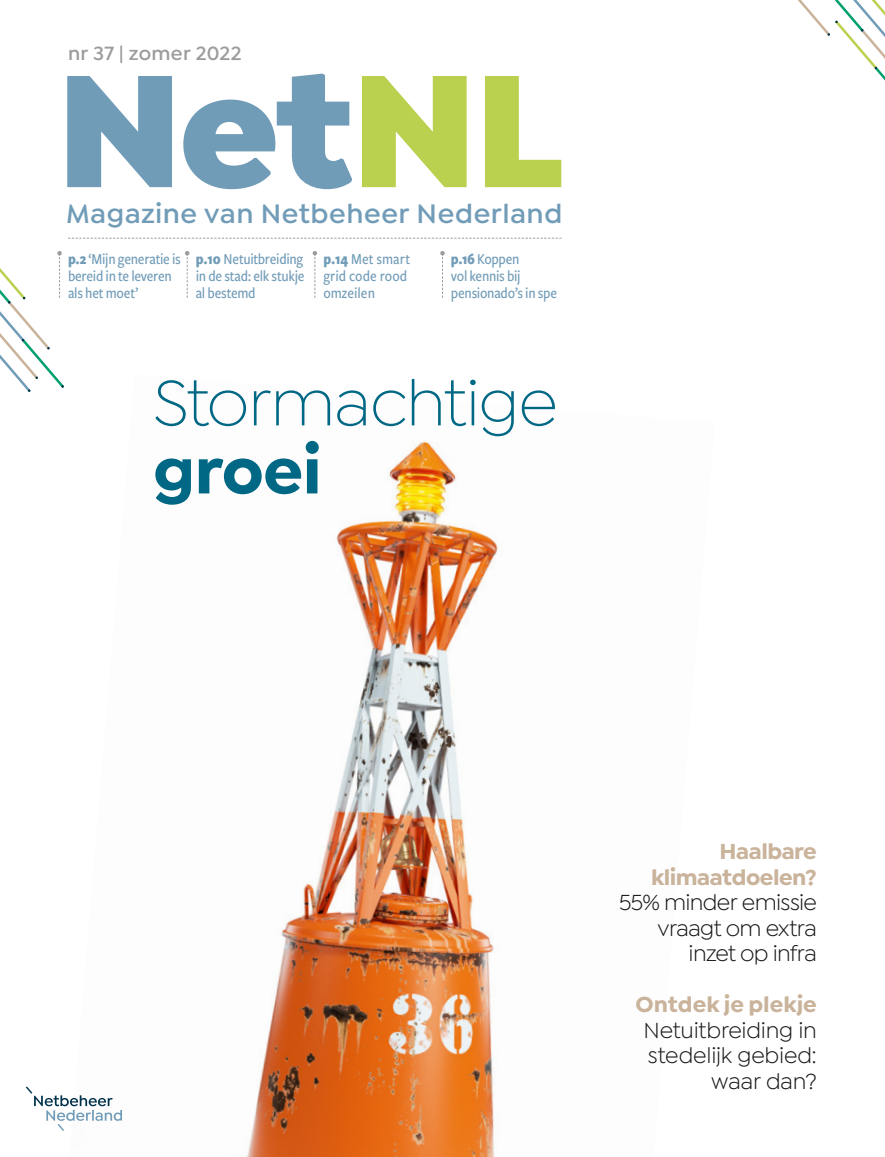
<style>
.page{position:relative;width:885px;height:1157px;background:#fff}
.page>*{position:absolute;margin:0;border:0;box-sizing:border-box;transform-origin:0 0}
.t1{font:900 171px "Isidora Sans";letter-spacing:-.025em;color:#719cb8}
.t2{font:300 68.25px "Isidora Sans";letter-spacing:-.015em;color:#006784}
.t3{font:700 68.25px "Isidora Sans";letter-spacing:-.01em;color:#006784}
.t4{font:600 28.5px "Isidora Sans";letter-spacing:.02em;color:#719cb8}
.t5{font:23.25px/25.5px "Isidora Sans";letter-spacing:-.015em;color:#181716;text-align:right}
.t6{font:700 23.25px/25.5px "Isidora Sans";letter-spacing:-.02em;color:#cab39b;text-align:right}
.t7{font:700 23.25px "Isidora Sans";color:#cab39b}
.t8{font:600 20.25px "Isidora Sans";letter-spacing:.015em;color:#9c9c9d}
.t9{font:500 15.75px/17px "Freight Sans Cnd Pro";letter-spacing:-.02em;color:#719cb8}
.t10{font:500 15.75px/17px "Freight Sans Cnd Pro";color:#719cb8}
.s1{color:#bad150}
.s2{font-weight:700}
</style>
<div class="page">
<img style="left:246px;top:441px;width:252px;height:716px">
<svg style="left:68px;top:238px;width:493px;height:1px"></svg>
<svg style="left:185px;top:251px;width:4px;height:47px"></svg>
<svg style="left:312px;top:251px;width:5px;height:47px"></svg>
<svg style="left:440px;top:251px;width:4px;height:47px"></svg>
<svg style="left:26px;top:1086px;width:96px;height:45px"></svg>
<svg style="left:798px;top:0;width:87px;height:81px"></svg>
<svg style="left:0;top:251px;width:64px;height:141px"></svg>
<p class="t8" style="left:68px;top:41px;width:175px">nr 37 | zomer 2022</p>
<h1 class="t1" style="left:56px;top:21px;width:508px">Net<span class="s1">NL</span></h1>
<h3 class="t4" style="left:66px;top:196px;width:497px">Magazine van Netbeheer Nederland</h3>
<p class="t9" style="left:68px;top:249px;width:114px"><span class="s2">p.2</span> ‘Mijn generatie is bereid in te leveren als het moet’</p>
<p class="t9" style="left:196px;top:249px;width:110px;text-align:justify"><span class="s2">p.10</span> Netuitbreiding in de stad: elk stukje al bestemd</p>
<p class="t9" style="left:451px;top:249px;width:108px"><span class="s2">p.16</span> Koppen<br>vol kennis bij pensionado’s in spe</p>
<p class="t10" style="left:323px;top:249px;width:88px"><span class="s2">p.14</span> Met smart grid code rood omzeilen</p>
<h2 class="t2" style="left:153px;top:366px;width:406px">Stormachtige</h2>
<h2 class="t3" style="left:153px;top:429px;width:170px">groei</h2>
<h3 class="t6" style="left:651px;top:838px;width:167px">Haalbare klimaatdoelen?</h3>
<h3 class="t5" style="left:619px;top:889px;width:199px">55% minder emissie vraagt om extra inzet op infra</h3>
<h3 class="t7" style="left:635px;top:990px;width:183px">Ontdek je plekje</h3>
<h3 class="t5" style="left:643px;top:1017px;width:175px">Netuitbreiding in stedelijk gebied: waar dan?</h3>
</div>
